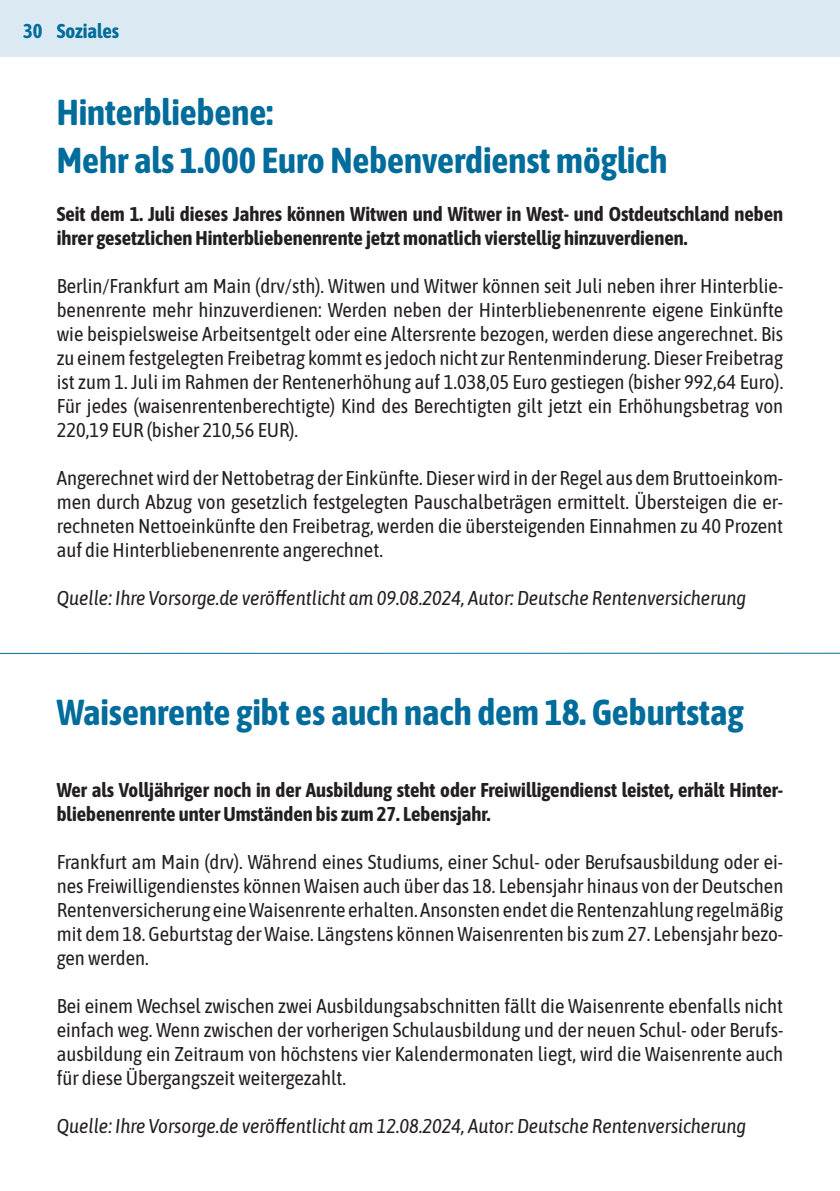
<style>
.page{position:relative;width:840px;height:1191px;background:#fff}
.page>*{position:absolute;margin:0;border:0;box-sizing:border-box;transform-origin:0 0}
.t1{font:36px/48px "Asap";color:#006c9b}
.t2{font:20px/24px "Asap";color:#231f20;text-align:justify}
.t3{font:italic 20px "Asap";color:#231f20}
.t4{font:20px "Asap";color:#006c9b}
</style>
<div class="page">
<hr style="left:0;top:653px;width:839px;height:1px;background:#006c9b">
<div style="left:0;top:0;width:839px;height:57px;background:#dae9f2"></div>
<p class="t4" style="left:23px;top:17px;width:97px">30 Soziales</p>
<h1 class="t1" style="left:57px;top:86px;width:612px">Hinterbliebene:<br>Mehr als 1.000 Euro Nebenverdienst möglich</h1>
<p class="t2" style="left:57px;top:201px;width:727px">Seit dem 1. Juli dieses Jahres können Witwen und Witwer in West- und Ostdeutschland neben ihrer gesetzlichen Hinterbliebenenrente jetzt monatlich vierstellig hinzuverdienen.</p>
<p class="t2" style="left:57px;top:273px;width:727px">Berlin/Frankfurt am Main (drv/sth). Witwen und Witwer können seit Juli neben ihrer Hinterblie&shy;benenrente mehr hinzuverdienen: Werden neben der Hinterbliebenenrente eigene Einkünfte wie beispielsweise Arbeitsentgelt oder eine Altersrente bezogen, werden diese angerechnet. Bis zu einem festgelegten Freibetrag kommt es jedoch nicht zur Rentenminderung. Dieser Freibetrag ist zum 1. Juli im Rahmen der Rentenerhöhung auf 1.038,05 Euro gestiegen (bisher 992,64 Euro).<br>Für jedes (waisenrentenberechtigte) Kind des Berechtigten gilt jetzt ein Erhöhungsbetrag von 220,19 EUR (bisher 210,56 EUR).</p>
<p class="t2" style="left:57px;top:465px;width:727px">Angerechnet wird der Nettobetrag der Einkünfte. Dieser wird in der Regel aus dem Bruttoeinkom&shy;men durch Abzug von gesetzlich festgelegten Pauschalbeträgen ermittelt. Übersteigen die er&shy;rechneten Nettoeinkünfte den Freibetrag, werden die übersteigenden Einnahmen zu 40 Prozent auf die Hinterbliebenenrente angerechnet.</p>
<p class="t3" style="left:57px;top:584px;width:690px">Quelle: Ihre Vorsorge.de veröffentlicht am 09.08.2024, Autor: Deutsche Rentenversicherung</p>
<h1 class="t1" style="left:57px;top:686px;width:688px">Waisenrente gibt es auch nach dem 18. Geburtstag</h1>
<p class="t2" style="left:57px;top:777px;width:727px">Wer als Volljähriger noch in der Ausbildung steht oder Freiwilligendienst leistet, erhält Hinter&shy;bliebenenrente unter Umständen bis zum 27. Lebensjahr.</p>
<p class="t2" style="left:57px;top:849px;width:727px">Frankfurt am Main (drv). Während eines Studiums, einer Schul- oder Berufsausbildung oder ei&shy;nes Freiwilligendienstes können Waisen auch über das 18. Lebensjahr hinaus von der Deutschen Rentenversicherung eine Waisenrente erhalten. Ansonsten endet die Rentenzahlung regelmäßig mit dem 18. Geburtstag der Waise. Längstens können Waisenrenten bis zum 27. Lebensjahr bezo&shy;gen werden.</p>
<p class="t2" style="left:57px;top:993px;width:727px">Bei einem Wechsel zwischen zwei Ausbildungsabschnitten fällt die Waisenrente ebenfalls nicht einfach weg. Wenn zwischen der vorherigen Schulausbildung und der neuen Schul- oder Berufs&shy;ausbildung ein Zeitraum von höchstens vier Kalendermonaten liegt, wird die Waisenrente auch für diese Übergangszeit weitergezahlt.</p>
<p class="t3" style="left:57px;top:1112px;width:690px">Quelle: Ihre Vorsorge.de veröffentlicht am 12.08.2024, Autor: Deutsche Rentenversicherung</p>
</div>
